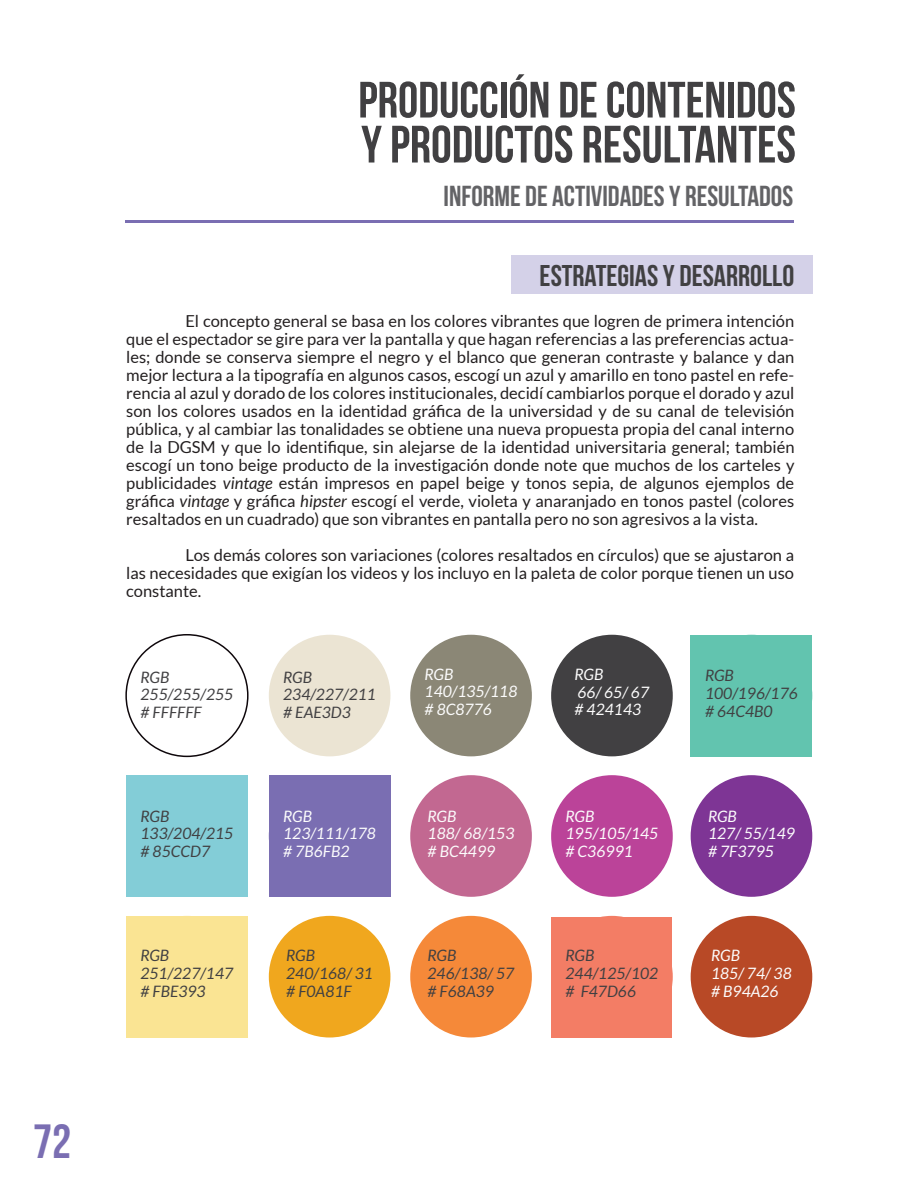
<style>
.page{position:relative;width:918px;height:1188px;background:#fff}
.page>*{position:absolute;margin:0;border:0;box-sizing:border-box;transform-origin:0 0}
.t1{font:52.5px "Bebas Neue";color:#414042}
.t2{font:51px "Bebas Neue";color:#414042}
.t3{font:48px "Bebas Neue";color:#7a6eb2}
.t4{font:30px "Bebas Neue";color:#414042}
.t5{font:28.95px "Bebas Neue";color:#636366}
.t6{font:16.5px/18px "Lato";color:#231f20;text-align:justify}
.t7{font:italic 15.75px/17.7px "Lato";color:#414042}
.t8{font:italic 15.75px/17.7px "Lato";color:#fcfcfc}
.s1{font-style:italic}
</style>
<div class="page">
<svg style="left:125px;top:634px;width:124px;height:123px"></svg>
<div style="left:269px;top:635px;width:121px;height:121px;background:#ebe4d3;border-radius:50%"></div>
<div style="left:410px;top:635px;width:122px;height:121px;background:#8b8776;border-radius:50%"></div>
<div style="left:551px;top:635px;width:122px;height:121px;background:#414042;border-radius:50%"></div>
<div style="left:410px;top:775px;width:122px;height:122px;background:#c26891;border-radius:50%"></div>
<div style="left:551px;top:775px;width:122px;height:122px;background:#bb4399;border-radius:50%"></div>
<div style="left:691px;top:775px;width:121px;height:122px;background:#7e3595;border-radius:50%"></div>
<div style="left:269px;top:916px;width:121px;height:122px;background:#f0a71e;border-radius:50%"></div>
<div style="left:410px;top:916px;width:122px;height:122px;background:#f58939;border-radius:50%"></div>
<div style="left:691px;top:916px;width:121px;height:122px;background:#b84926;border-radius:50%"></div>
<hr style="left:125px;top:220px;width:668px;height:3px;background:#7a6eb2">
<div style="left:512px;top:255px;width:301px;height:39px;background:#d4d1e8"></div>
<div style="left:269px;top:775px;width:121px;height:122px;background:#7a6eb2"></div>
<div style="left:126px;top:775px;width:122px;height:122px;background:#83cdd7"></div>
<div style="left:126px;top:916px;width:122px;height:122px;background:#fae493"></div>
<div style="left:691px;top:635px;width:121px;height:121px;background:#62c4af"></div>
<div style="left:551px;top:917px;width:121px;height:121px;background:#f37d65"></div>
<h3 class="t3" style="left:33px;top:1115px;width:40px">72</h3>
<h2 class="t2" style="left:358px;top:72px;width:439px">PRODUCCIÓN DE CONTENIDOS</h2>
<h1 class="t1" style="left:361px;top:116px;width:436px">Y PRODUCTOS RESULTANTES</h1>
<h3 class="t5" style="left:444px;top:180px;width:351px">INFORME DE ACTIVIDADES Y RESULTADOS</h3>
<h3 class="t4" style="left:540px;top:259px;width:256px">ESTRATEGIAS Y DESARROLLO</h3>
<p class="t6" style="left:126px;top:312px;width:670px;text-indent:59px">El concepto general se basa en los colores vibrantes que logren de primera intención que el espectador se gire para ver la pantalla y que hagan referencias a las preferencias actua&shy;les; donde se conserva siempre el negro y el blanco que generan contraste y balance y dan mejor lectura a la tipografía en algunos casos, escogí un azul y amarillo en tono pastel en refe&shy;rencia al azul y dorado de los colores institucionales, decidí cambiarlos porque el dorado y azul son los colores usados en la identidad gráfica de la universidad y de su canal de televisión pública, y al cambiar las tonalidades se obtiene una nueva propuesta propia del canal interno de la DGSM y que lo identifique, sin alejarse de la identidad universitaria general; también escogí un tono beige producto de la investigación donde note que muchos de los carteles y publicidades <span class="s1">vintage</span> están impresos en papel beige y tonos sepia, de algunos ejemplos de gráfica <span class="s1">vintage</span> y gráfica <span class="s1">hipster</span> escogí el verde, violeta y anaranjado en tonos pastel (colores resaltados en un cuadrado) que son vibrantes en pantalla pero no son agresivos a la vista.</p>
<p class="t6" style="left:126px;top:546px;width:670px;text-indent:59px">Los demás colores son variaciones (colores resaltados en círculos) que se ajustaron a las necesidades que exigían los videos y los incluyo en la paleta de color porque tienen un uso constante.</p>
<p class="t7" style="left:141px;top:669px;width:94px">RGB<br>255/255/255 # FFFFFF</p>
<p class="t7" style="left:141px;top:808px;width:94px">RGB<br>133/204/215 # 85CCD7</p>
<p class="t7" style="left:283px;top:669px;width:94px">RGB<br>234/227/211 # EAE3D3</p>
<p class="t8" style="left:283px;top:808px;width:94px">RGB<br>123/111/178 # 7B6FB2</p>
<p class="t7" style="left:140px;top:947px;width:94px">RGB<br>251/227/147 # FBE393</p>
<p class="t7" style="left:286px;top:947px;width:88px">RGB<br>240/168/ 31 # F0A81F</p>
<p class="t8" style="left:425px;top:666px;width:94px">RGB<br>140/135/118 # 8C8776</p>
<p class="t8" style="left:428px;top:808px;width:88px">RGB<br>188/ 68/153 # BC4499</p>
<p class="t7" style="left:427px;top:947px;width:88px">RGB<br>246/138/ 57 # F68A39</p>
<p class="t8" style="left:574px;top:666px;width:76px">RGB<br>66/ 65/ 67 # 424143</p>
<p class="t8" style="left:565px;top:808px;width:94px">RGB<br>195/105/145 # C36991</p>
<p class="t7" style="left:565px;top:947px;width:94px">RGB<br>244/125/102 # F47D66</p>
<p class="t7" style="left:705px;top:667px;width:94px">RGB<br>100/196/176 # 64C4B0</p>
<p class="t8" style="left:708px;top:808px;width:88px">RGB<br>127/ 55/149 # 7F3795</p>
<p class="t8" style="left:711px;top:947px;width:82px">RGB<br>185/ 74/ 38 # B94A26</p>
</div>
